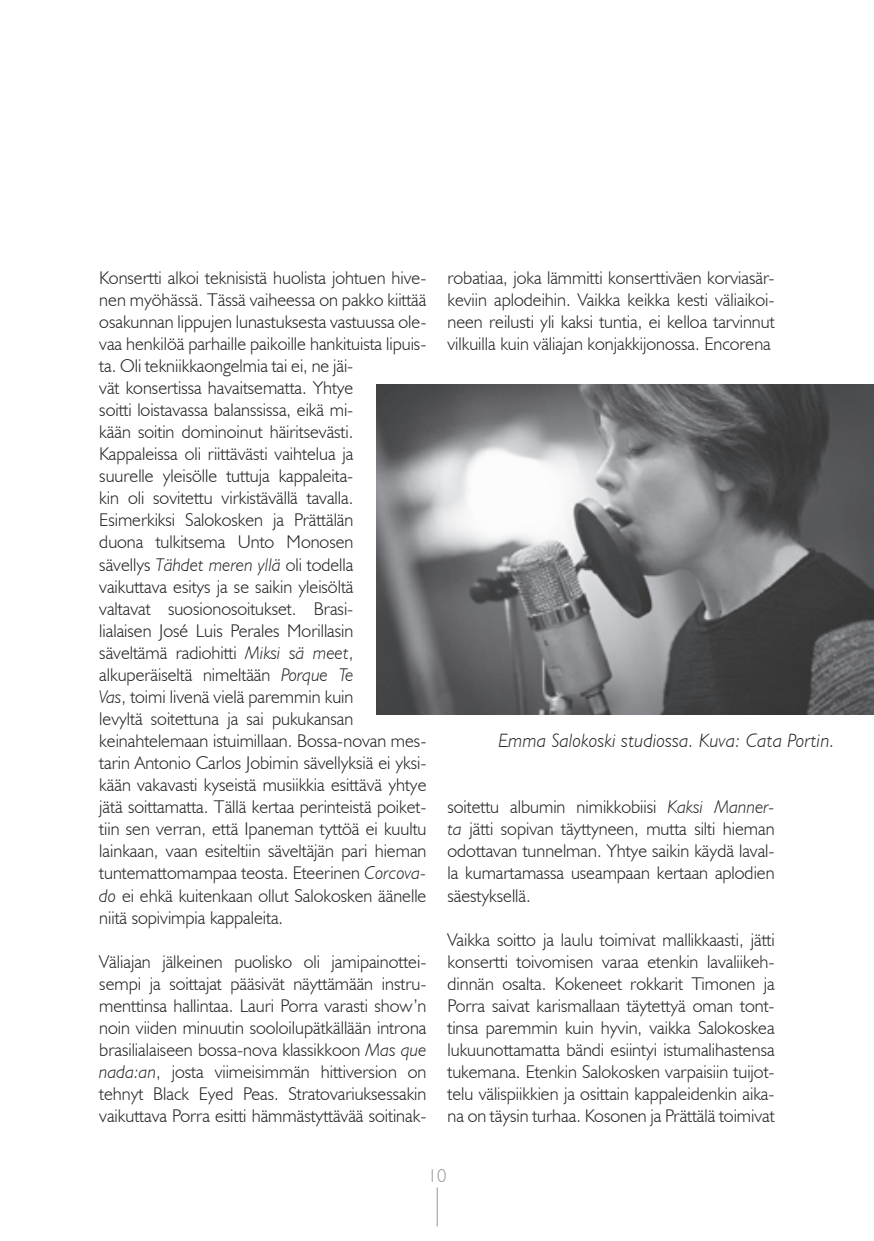
<style>
.page{position:relative;width:874px;height:1241px;background:#fff}
.page>*{position:absolute;margin:0;border:0;box-sizing:border-box;transform-origin:0 0}
.t1{font:italic 300 19.25px "Humanist 521 BT";letter-spacing:.02em;color:#231f20}
.t2{font:300 18.38px/22.1px "Humanist 521 BT";color:#231f20;text-align:justify}
.t3{font:300 18.38px "Humanist 521 BT";color:#939598}
.s1{font-style:italic}
</style>
<div class="page">
<hr style="left:436px;top:1187px;width:1px;height:38px;background:#939598">
<img style="left:376px;top:384px;width:496px;height:330px">
<p class="t2" style="left:99px;top:266px;width:328px;text-align:left">Konsertti alkoi teknisistä huolista johtuen hive&shy;nen myöhässä. Tässä vaiheessa on pakko kiittää osakunnan lippujen lunastuksesta vastuussa ole&shy;vaa henkilöä parhaille paikoille hankituista lipuis&shy;ta. Oli tekniikkaongelmia tai ei, ne jäi-<br>vät konsertissa havaitsematta. Yhtye<br>soitti loistavassa balanssissa, eikä mi-<br>kään soitin dominoinut häiritsevästi.<br>Kappaleissa oli riittävästi vaihtelua ja<br>suurelle yleisölle tuttuja kappaleita-<br>kin oli sovitettu virkistävällä tavalla.<br>Esimerkiksi Salokosken ja Prättälän<br>duona tulkitsema Unto Monosen<br>sävellys <span class="s1">Tähdet meren yllä</span> oli todella<br>vaikuttava esitys ja se saikin yleisöltä<br>valtavat suosionosoitukset. Brasi-<br>lialaisen José Luis Perales Morillasin<br>säveltämä radiohitti <span class="s1">Miksi sä meet</span>, alkuperäiseltä nimeltään <span class="s1">Porque Te<br>Vas</span>, toimi livenä vielä paremmin kuin<br>levyltä soitettuna ja sai pukukansan keinahtelemaan istuimillaan. Bossa-novan mes&shy;tarin Antonio Carlos Jobimin sävellyksiä ei yksi&shy;kään vakavasti kyseistä musiikkia esittävä yhtye jätä soittamatta. Tällä kertaa perinteistä poiket&shy;tiin sen verran, että Ipaneman tyttöä ei kuultu lainkaan, vaan esiteltiin säveltäjän pari hieman tuntemattomampaa teosta. Eteerinen <span class="s1">Corcova&shy;do</span> ei ehkä kuitenkaan ollut Salokosken äänelle niitä sopivimpia kappaleita.</p>
<p class="t2" style="left:99px;top:949px;width:328px">Väliajan jälkeinen puolisko oli jamipainottei&shy;sempi ja soittajat pääsivät näyttämään instru&shy;menttinsa hallintaa. Lauri Porra varasti show’n noin viiden minuutin sooloilupätkällään introna brasilialaiseen bossa-nova klassikkoon <span class="s1">Mas que nada:an</span>, josta viimeisimmän hittiversion on tehnyt Black Eyed Peas. Stratovariuksessakin vaikuttava Porra esitti hämmästyttävää soitinak-</p>
<p class="t2" style="left:447px;top:266px;width:328px">robatiaa, joka lämmitti konserttiväen korviasär&shy;keviin aplodeihin. Vaikka keikka kesti väliaikoi&shy;neen reilusti yli kaksi tuntia, ei kelloa tarvinnut vilkuilla kuin väliajan konjakkijonossa. Encorena</p>
<p class="t1" style="left:498px;top:728px;width:337px">Emma Salokoski studiossa. Kuva: Cata Portin.</p>
<p class="t2" style="left:447px;top:795px;width:328px">soitettu albumin nimikkobiisi <span class="s1">Kaksi Manner&shy;ta</span> jätti sopivan täyttyneen, mutta silti hieman odottavan tunnelman. Yhtye saikin käydä laval&shy;la kumartamassa useampaan kertaan aplodien säestyksellä.</p>
<p class="t2" style="left:447px;top:927px;width:328px">Vaikka soitto ja laulu toimivat mallikkaasti, jätti konsertti toivomisen varaa etenkin lavaliikeh&shy;dinnän osalta. Kokeneet rokkarit Timonen ja Porra saivat karismallaan täytettyä oman tont&shy;tinsa paremmin kuin hyvin, vaikka Salokoskea lukuunottamatta bändi esiintyi istumalihastensa tukemana. Etenkin Salokosken varpaisiin tuijot&shy;telu välispiikkien ja osittain kappaleidenkin aika&shy;na on täysin turhaa. Kosonen ja Prättälä toimivat</p>
<p class="t3" style="left:427px;top:1164px;width:20px">10</p>
</div>
